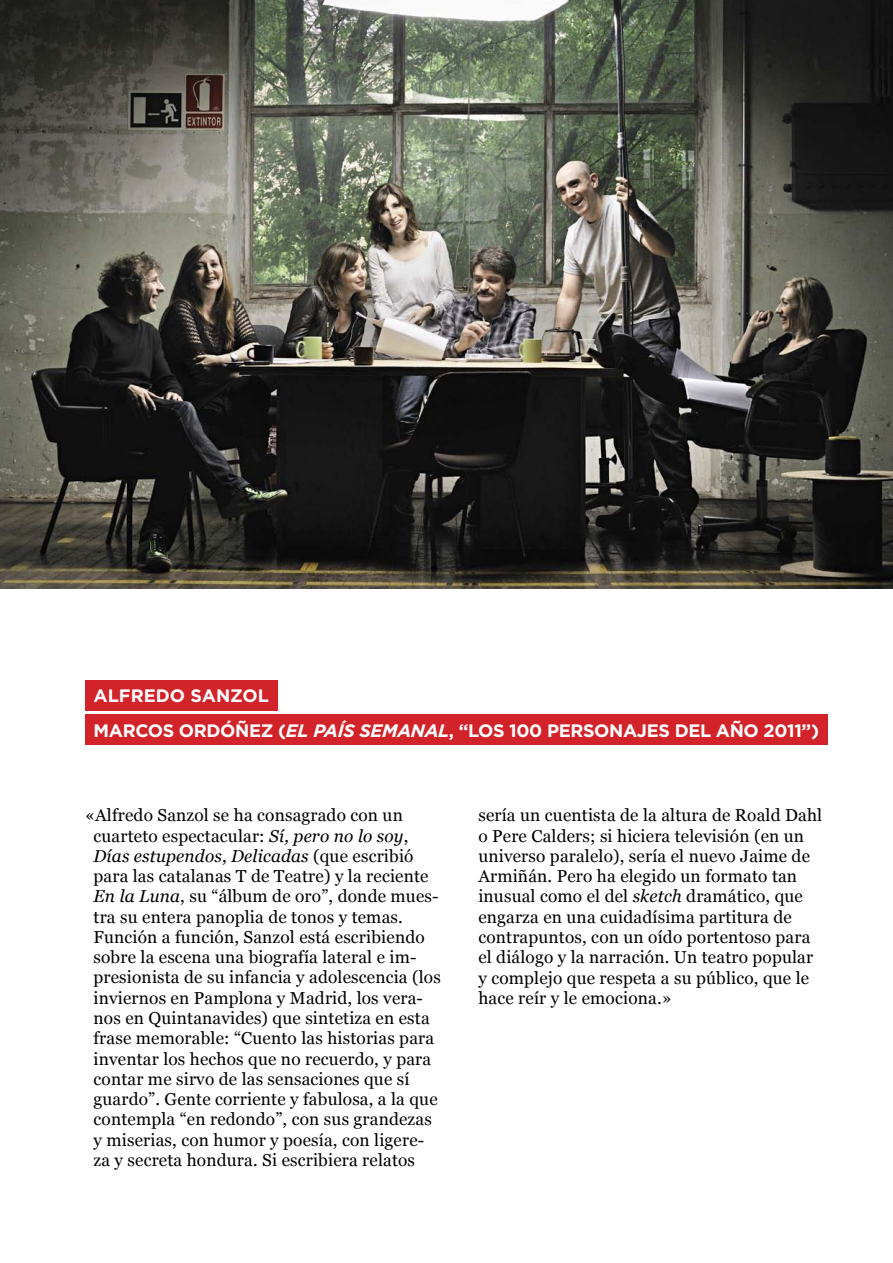
<style>
.page{position:relative;width:893px;height:1263px;background:#fff}
.page>*{position:absolute;margin:0;border:0;box-sizing:border-box;transform-origin:0 0}
.t1{font:700 18px "Gotham";letter-spacing:-.02em;color:#fff}
.t2{font:700 18px "Gotham";color:#fff}
.t3{font:17.25px/20.2px "Georgia";letter-spacing:.01em;color:#000}
.s1{font-style:italic}
</style>
<div class="page">
<img style="left:0;top:0;width:893px;height:589px">
<div style="left:85px;top:715px;width:742px;height:30px;background:#d2232a"></div>
<div style="left:85px;top:680px;width:192px;height:30px;background:#d2232a"></div>
<p class="t2" style="left:94px;top:685px;width:177px">ALFREDO SANZOL</p>
<p class="t1" style="left:94px;top:720px;width:727px">MARCOS ORDÓÑEZ (<span class="s1">EL PAÍS SEMANAL</span>, “LOS 100 PERSONAJES DEL AÑO 2011”)</p>
<p class="t3" style="left:94px;top:806px;width:349px;text-indent:-9px">«Alfredo Sanzol se ha consagrado con un cuarteto espectacular: <span class="s1">Sí, pero no lo soy</span>, <span class="s1">Días estupendos</span>, <span class="s1">Delicadas</span> (que escribió para las catalanas T de Teatre) y la reciente <span class="s1">En la Luna</span>, su “álbum de oro”, donde mues&shy;tra su entera panoplia de tonos y temas.<br>Función a función, Sanzol está escribiendo sobre la escena una biografía lateral e im&shy;presionista de su infancia y adolescencia (los inviernos en Pamplona y Madrid, los vera&shy;nos en Quintanavides) que sintetiza en esta frase memorable: “Cuento las historias para inventar los hechos que no recuerdo, y para contar me sirvo de las sensaciones que sí guardo”. Gente corriente y fabulosa, a la que contempla “en redondo”, con sus grandezas y miserias, con humor y poesía, con ligere&shy;za y secreta hondura. Si escribiera relatos</p>
<p class="t3" style="left:478px;top:806px;width:345px">sería un cuentista de la altura de Roald Dahl o Pere Calders; si hiciera televisión (en un universo paralelo), sería el nuevo Jaime de Armiñán. Pero ha elegido un formato tan inusual como el del <span class="s1">sketch</span> dramático, que engarza en una cuidadísima partitura de contrapuntos, con un oído portentoso para el diálogo y la narración. Un teatro popular y complejo que respeta a su público, que le hace reír y le emociona.»</p>
</div>
